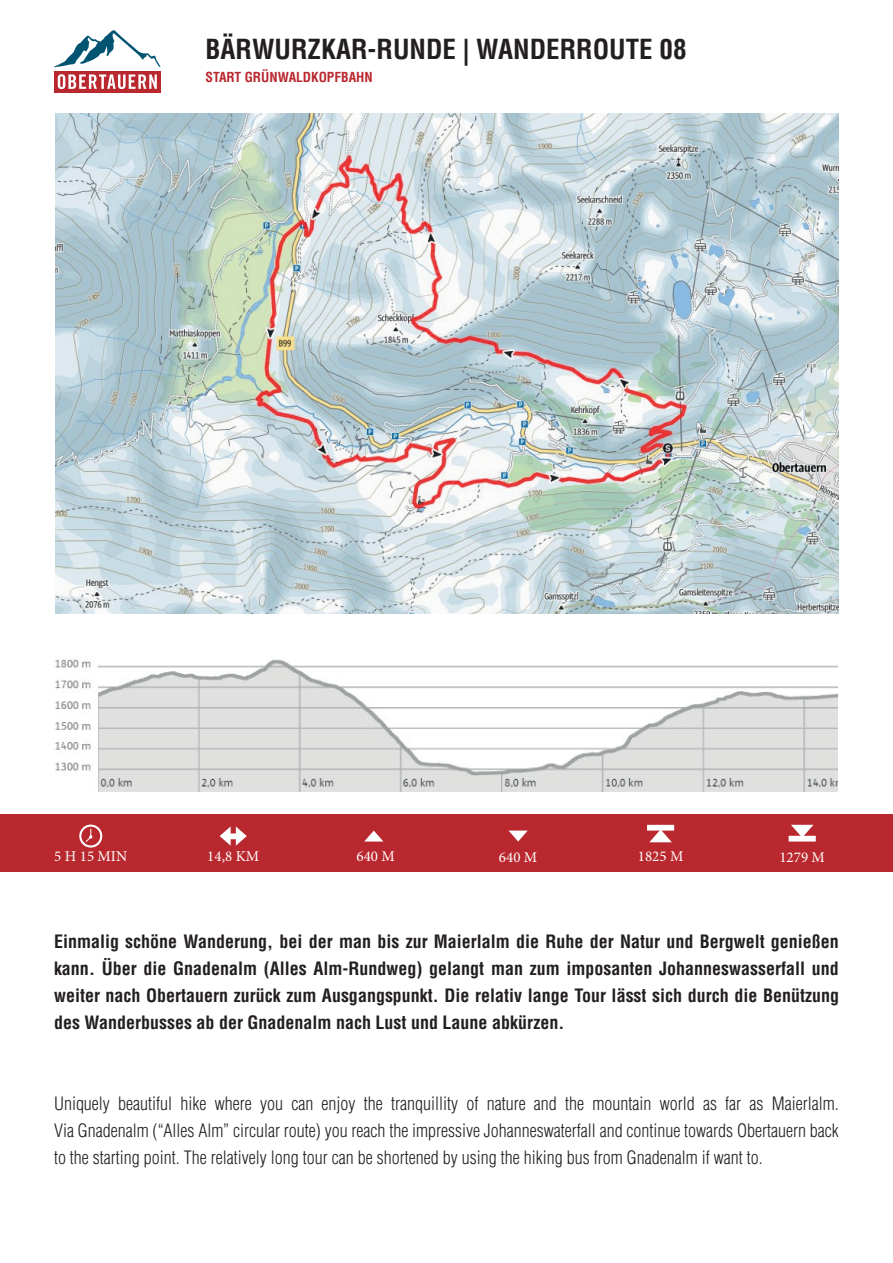
<style>
.page{position:relative;width:893px;height:1263px;background:#fff}
.page>*{position:absolute;margin:0;border:0;box-sizing:border-box;transform-origin:0 0}
.t1{font:700 condensed 27px "Helvetica LT Std";color:#231f20}
.t2{font:700 condensed 18px/27px "Helvetica LT Std";color:#231f20;text-align:justify}
.t3{font:300 condensed 18px/27px "Helvetica LT Std";color:#231f20;text-align:justify}
.t4{font:15px "Minion Pro";color:#fff}
.t5{font:700 condensed 13.5px "Helvetica LT Std";color:#b9282e}
</style>
<div class="page">
<div style="left:0;top:814px;width:893px;height:58px;background:#b9282e"></div>
<div style="left:54px;top:71px;width:106px;height:21px;background:#b9282e"></div>
<svg style="left:54px;top:30px;width:107px;height:59px"></svg>
<div style="left:79px;top:824px;width:23px;height:23px;border:2px solid #fff;border-radius:50%"></div>
<svg style="left:84px;top:829px;width:8px;height:14px"></svg>
<svg style="left:220px;top:826px;width:27px;height:20px"></svg>
<svg style="left:364px;top:830px;width:19px;height:11px"></svg>
<svg style="left:508px;top:830px;width:20px;height:11px"></svg>
<svg style="left:648px;top:830px;width:25px;height:13px"></svg>
<div style="left:647px;top:825px;width:27px;height:5px;background:#fff"></div>
<svg style="left:789px;top:824px;width:26px;height:12px"></svg>
<div style="left:789px;top:836px;width:27px;height:5px;background:#fff"></div>
<img style="left:55px;top:114px;width:784px;height:499px">
<img style="left:54px;top:656px;width:784px;height:136px">
<h1 class="t1" style="left:206px;top:33px;width:483px">BÄRWURZKAR-RUNDE | WANDERROUTE 08</h1>
<p class="t5" style="left:206px;top:69px;width:169px">START GRÜNWALDKOPFBAHN</p>
<p class="t4" style="left:54px;top:846px;width:74px">5 H 15 MIN</p>
<p class="t4" style="left:207px;top:846px;width:53px">14,8 KM</p>
<p class="t4" style="left:356px;top:846px;width:40px">640 M</p>
<p class="t4" style="left:499px;top:847px;width:40px">640 M</p>
<p class="t4" style="left:638px;top:846px;width:47px">1825 M</p>
<p class="t4" style="left:779px;top:847px;width:47px">1279 M</p>
<p class="t2" style="left:54px;top:928px;width:786px">Einmalig schöne Wanderung, bei der man bis zur Maierlalm die Ruhe der Natur und Bergwelt genießen kann. Über die Gnadenalm (Alles Alm-Rundweg) gelangt man zum imposanten Johanneswasserfall und weiter nach Obertauern zurück zum Ausgangspunkt. Die relativ lange Tour lässt sich durch die Benützung des Wanderbusses ab der Gnadenalm nach Lust und Laune abkürzen.</p>
<p class="t3" style="left:54px;top:1090px;width:786px">Uniquely beautiful hike where you can enjoy the tranquillity of nature and the mountain world as far as Maierlalm.<br>Via Gnadenalm (“Alles Alm” circular route) you reach the impressive Johanneswaterfall and continue towards Obertauern back to the starting point. The relatively long tour can be shortened by using the hiking bus from Gnadenalm if want to.</p>
</div>
